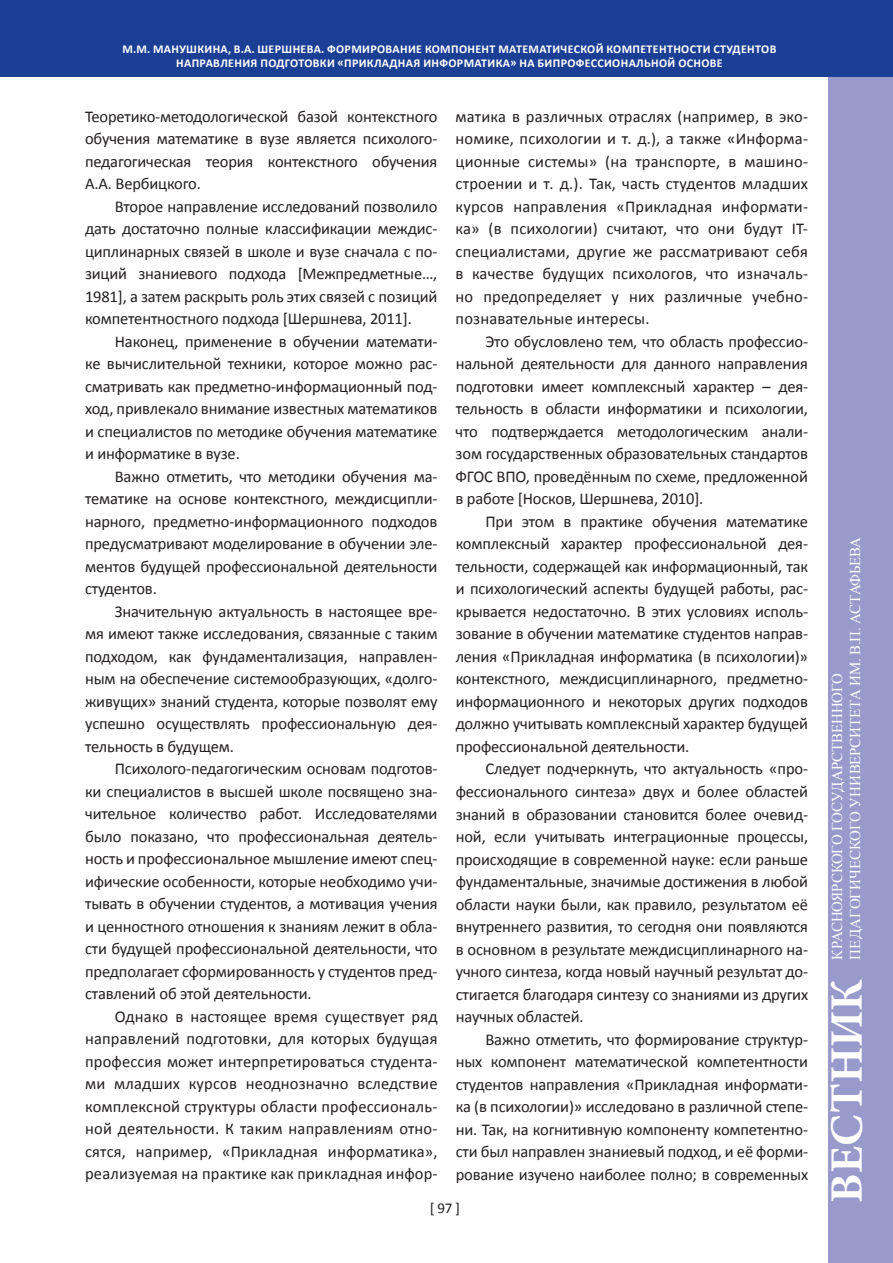
<style>
.page{position:relative;width:893px;height:1263px;background:#fff}
.page>*{position:absolute;margin:0;border:0;box-sizing:border-box;transform-origin:0 0}
.t1{font:700 46.5px "Minion Pro";color:#fff}
.t2{font:16.5px/22.5px "Calibri";letter-spacing:-.01em;color:#231f20;text-align:justify}
.t3{font:15px/18px "Times New Roman";letter-spacing:-.01em;color:#fff}
.t4{font:15px "Calibri";color:#231f20}
.t5{font:700 12px/13.5px "Calibri";letter-spacing:.03em;color:#fff}
</style>
<div class="page">
<div style="left:828px;top:0;width:65px;height:1263px;background:#979aca"></div>
<div style="left:0;top:0;width:893px;height:77px;background:#1b3f94"></div>
<p class="t5" style="left:176px;top:42px;width:602px;text-indent:145px">. ФОРМИРОВАНИЕ КОМПОНЕНТ МАТЕМАТИЧЕСКОЙ КОМПЕТЕНТНОСТИ СТУДЕНТОВ<br>НАПРАВЛЕНИЯ ПОДГОТОВКИ «ПРИКЛАДНАЯ ИНФОРМАТИКА» НА БИПРОФЕССИОНАЛЬНОЙ ОСНОВЕ</p>
<p class="t5" style="left:123px;top:42px;width:51px">М.М. Манушкина</p>
<p class="t5" style="left:228px;top:42px;width:49px">, В.А. Шершнева</p>
<p class="t2" style="left:85px;top:105px;width:354px">Теоретико-методологической базой контекстного обучения математике в вузе является психолого&shy;педагогическая теория контекстного обучения А.А. Вербицкого.</p>
<p class="t2" style="left:85px;top:195px;width:354px;text-indent:30px">Второе направление исследований позволило дать достаточно полные классификации междис&shy;циплинарных связей в школе и вузе сначала с по&shy;зиций знаниевого подхода [Межпредметные…, 1981], а затем раскрыть роль этих связей с позиций компетентностного подхода [Шершнева, 2011].</p>
<p class="t2" style="left:85px;top:330px;width:354px;text-indent:30px">Наконец, применение в обучении математи&shy;ке вычислительной техники, которое можно рас&shy;сматривать как предметно-информационный под&shy;ход, привлекало внимание известных математиков и специалистов по методике обучения математике и информатике в вузе.</p>
<p class="t2" style="left:85px;top:465px;width:354px;text-indent:30px">Важно отметить, что методики обучения ма&shy;тематике на основе контекстного, междисципли&shy;нарного, предметно-информационного подходов предусматривают моделирование в обучении эле&shy;ментов будущей профессиональной деятельности студентов.</p>
<p class="t2" style="left:85px;top:600px;width:354px;text-indent:30px">Значительную актуальность в настоящее вре&shy;мя имеют также исследования, связанные с таким подходом, как фундаментализация, направлен&shy;ным на обеспечение системообразующих, «долго&shy;живущих» знаний студента, которые позволят ему успешно осуществлять профессиональную дея&shy;тельность в будущем.</p>
<p class="t2" style="left:85px;top:758px;width:354px;text-indent:30px">Психолого-педагогическим основам подготов&shy;ки специалистов в высшей школе посвящено зна&shy;чительное количество работ. Исследователями было показано, что профессиональная деятель&shy;ность и профессиональное мышление имеют спец&shy;ифические особенности, которые необходимо учи&shy;тывать в обучении студентов, а мотивация учения и ценностного отношения к знаниям лежит в обла&shy;сти будущей профессиональной деятельности, что предполагает сформированность у студентов пред&shy;ставлений об этой деятельности.</p>
<p class="t2" style="left:85px;top:1005px;width:354px;text-indent:30px">Однако в настоящее время существует ряд направлений подготовки, для которых будущая профессия может интерпретироваться студента&shy;ми младших курсов неоднозначно вследствие комплексной структуры области профессиональ&shy;ной деятельности. К таким направлениям отно&shy;сятся, например, «Прикладная информатика», реализуемая на практике как прикладная инфор-</p>
<p class="t2" style="left:456px;top:105px;width:354px">матика в различных отраслях (например, в эко&shy;номике, психологии и т. д.), а также «Информа&shy;ционные системы» (на транспорте, в машино&shy;строении и т. д.). Так, часть студентов младших курсов направления «Прикладная информати&shy;ка» (в психологии) считают, что они будут IT&shy;специалистами, другие же рассматривают себя в качестве будущих психологов, что изначаль&shy;но предопределяет у них различные учебно&shy;познавательные интересы.</p>
<p class="t2" style="left:456px;top:330px;width:354px;text-indent:30px">Это обусловлено тем, что область профессио&shy;нальной деятельности для данного направления подготовки имеет комплексный характер – дея&shy;тельность в области информатики и психологии, что подтверждается методологическим анали&shy;зом государственных образовательных стандартов ФГОС ВПО, проведённым по схеме, предложенной в работе [Носков, Шершнева, 2010].</p>
<p class="t2" style="left:456px;top:510px;width:354px;text-indent:30px">При этом в практике обучения математике комплексный характер профессиональной дея&shy;тельности, содержащей как информационный, так и психологический аспекты будущей работы, рас&shy;крывается недостаточно. В этих условиях исполь&shy;зование в обучении математике студентов направ&shy;ления «Прикладная информатика (в психологии)» контекстного, междисциплинарного, предметно&shy;информационного и некоторых других подходов должно учитывать комплексный характер будущей профессиональной деятельности.</p>
<p class="t2" style="left:456px;top:758px;width:354px;text-indent:30px">Следует подчеркнуть, что актуальность «про&shy;фессионального синтеза» двух и более областей знаний в образовании становится более очевид&shy;ной, если учитывать интеграционные процессы, происходящие в современной науке: если раньше фундаментальные, значимые достижения в любой области науки были, как правило, результатом её внутреннего развития, то сегодня они появляются в основном в результате междисциплинарного на&shy;учного синтеза, когда новый научный результат до&shy;стигается благодаря синтезу со знаниями из других научных областей.</p>
<p class="t2" style="left:456px;top:1028px;width:354px;text-indent:30px">Важно отметить, что формирование структур&shy;ных компонент математической компетентности студентов направления «Прикладная информати&shy;ка (в психологии)» исследовано в различной степе&shy;ни. Так, на когнитивную компоненту компетентно&shy;сти был направлен знаниевый подход, и её форми&shy;рование изучено наиболее полно; в современных</p>
<p class="t4" style="left:430px;top:1198px;width:32px">[ 97 ]</p>
<p class="t3" style="left:828px;top:959px;width:424px;rotate:-90deg">Красноярского государственного педагогического университета им. В.П. Астафьева</p>
<h1 class="t1" style="left:819px;top:1202px;width:226px;rotate:-90deg">ВЕСТНИК</h1>
</div>
